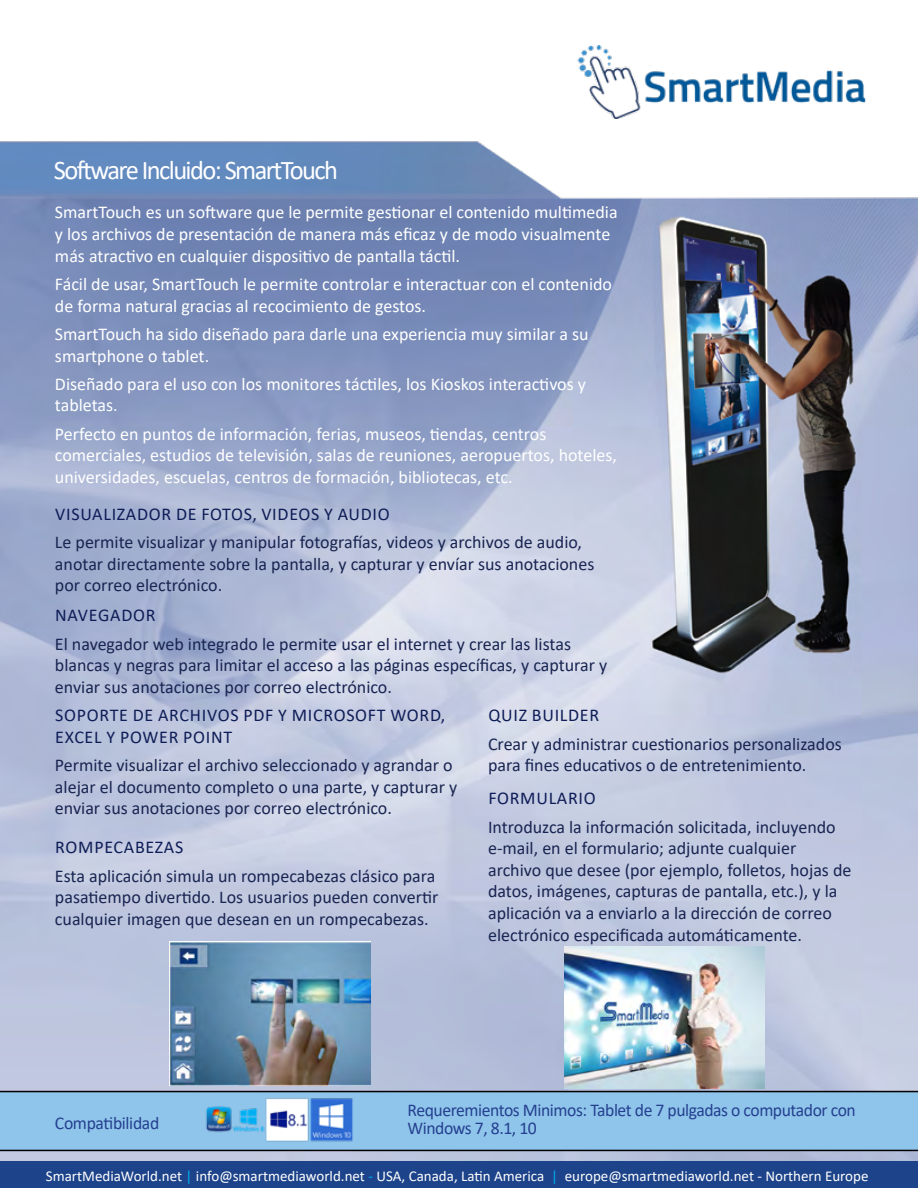
<style>
.page{position:relative;width:918px;height:1188px;background:#fff}
.page>*{position:absolute;margin:0;border:0;box-sizing:border-box;transform-origin:0 0}
.t1{font:27px "Calibri";letter-spacing:-.06em;color:#fff}
.t2{font:18px/21.6px "Calibri";color:#192552}
.t3{font:18px/21.6px "Calibri";color:#fff}
.t4{font:18px/21.6px "Calibri";letter-spacing:.04em;color:#0e1d57}
.t5{font:18px/18px "Calibri";letter-spacing:-.025em;color:#25408f}
.t6{font:15px "Calibri";color:#fff}
.s1{color:#00aeef}
</style>
<div class="page">
<div style="left:0;top:1158px;width:918px;height:30px;background:#1d438a"></div>
<img style="left:577px;top:45px;width:289px;height:73px">
<img style="left:0;top:141px;width:918px;height:1020px">
<img style="left:565px;top:947px;width:199px;height:142px">
<img style="left:169px;top:942px;width:202px;height:143px">
<div style="left:0;top:1091px;width:918px;height:60px;background:#8fc5eb"></div>
<img style="left:165px;top:1088px;width:236px;height:66px">
<h1 class="t1" style="left:54px;top:152px;width:286px">Software Incluido: SmartTouch</h1>
<p class="t3" style="left:55px;top:201px;width:564px">SmartTouch es un software que le permite gestionar el contenido multimedia y los archivos de presentación de manera más eficaz y de modo visualmente más atractivo en cualquier dispositivo de pantalla táctil.</p>
<p class="t3" style="left:55px;top:273px;width:559px">Fácil de usar, SmartTouch le permite controlar e interactuar con el contenido de forma natural gracias al recocimiento de gestos.</p>
<p class="t3" style="left:55px;top:323px;width:535px">SmartTouch ha sido diseñado para darle una experiencia muy similar a su smartphone o tablet.</p>
<p class="t3" style="left:55px;top:373px;width:533px">Diseñado para el uso con los monitores táctiles, los Kioskos interactivos y tabletas.</p>
<p class="t3" style="left:55px;top:423px;width:564px">Perfecto en puntos de información, ferias, museos, tiendas, centros comerciales, estudios de televisión, salas de reuniones, aeropuertos, hoteles, universidades, escuelas, centros de formación, bibliotecas, etc.</p>
<p class="t4" style="left:55px;top:502px;width:336px">VISUALIZADOR DE FOTOS, VIDEOS Y AUDIO</p>
<p class="t2" style="left:55px;top:531px;width:541px">Le permite visualizar y manipular fotografías, videos y archivos de audio, anotar directamente sobre la pantalla, y capturar y envíar sus anotaciones por correo electrónico.</p>
<p class="t4" style="left:55px;top:604px;width:102px">NAVEGADOR</p>
<p class="t2" style="left:55px;top:633px;width:554px">El navegador web integrado le permite usar el internet y crear las listas blancas y negras para limitar el acceso a las páginas específicas, y capturar y enviar sus anotaciones por correo electrónico.</p>
<p class="t4" style="left:55px;top:704px;width:392px">SOPORTE DE ARCHIVOS PDF Y MICROSOFT WORD,<br>EXCEL Y POWER POINT</p>
<p class="t2" style="left:55px;top:754px;width:404px">Permite visualizar el archivo seleccionado y agrandar o alejar el documento completo o una parte, y capturar y enviar sus anotaciones por correo electrónico.</p>
<p class="t4" style="left:488px;top:704px;width:112px">QUIZ BUILDER</p>
<p class="t2" style="left:488px;top:732px;width:355px">Crear y administrar cuestionarios personalizados para fines educativos o de entretenimiento.</p>
<p class="t4" style="left:488px;top:787px;width:109px">FORMULARIO</p>
<p class="t2" style="left:488px;top:815px;width:365px">Introduzca la información solicitada, incluyendo e-mail, en el formulario; adjunte cualquier archivo que desee (por ejemplo, folletos, hojas de datos, imágenes, capturas de pantalla, etc.), y la aplicación va a enviarlo a la dirección de correo electrónico especificada automáticamente.</p>
<p class="t4" style="left:55px;top:836px;width:130px">ROMPECABEZAS</p>
<p class="t2" style="left:55px;top:864px;width:385px">Esta aplicación simula un rompecabezas clásico para pasatiempo divertido. Los usuarios pueden convertir cualquier imagen que desean en un rompecabezas.</p>
<p class="t5" style="left:55px;top:1113px;width:106px">Compatibilidad</p>
<p class="t5" style="left:408px;top:1100px;width:450px">Requeremientos Minimos: Tablet de 7 pulgadas o computador con<br>Windows 7, 8.1, 10</p>
<p class="t6" style="left:46px;top:1165px;width:824px">SmartMediaWorld.net <span class="s1">|</span> info@smartmediaworld.net <span class="s1">-</span> USA, Canada, Latin America <span class="s1">|</span> europe@smartmediaworld.net - Northern Europe</p>
</div>
